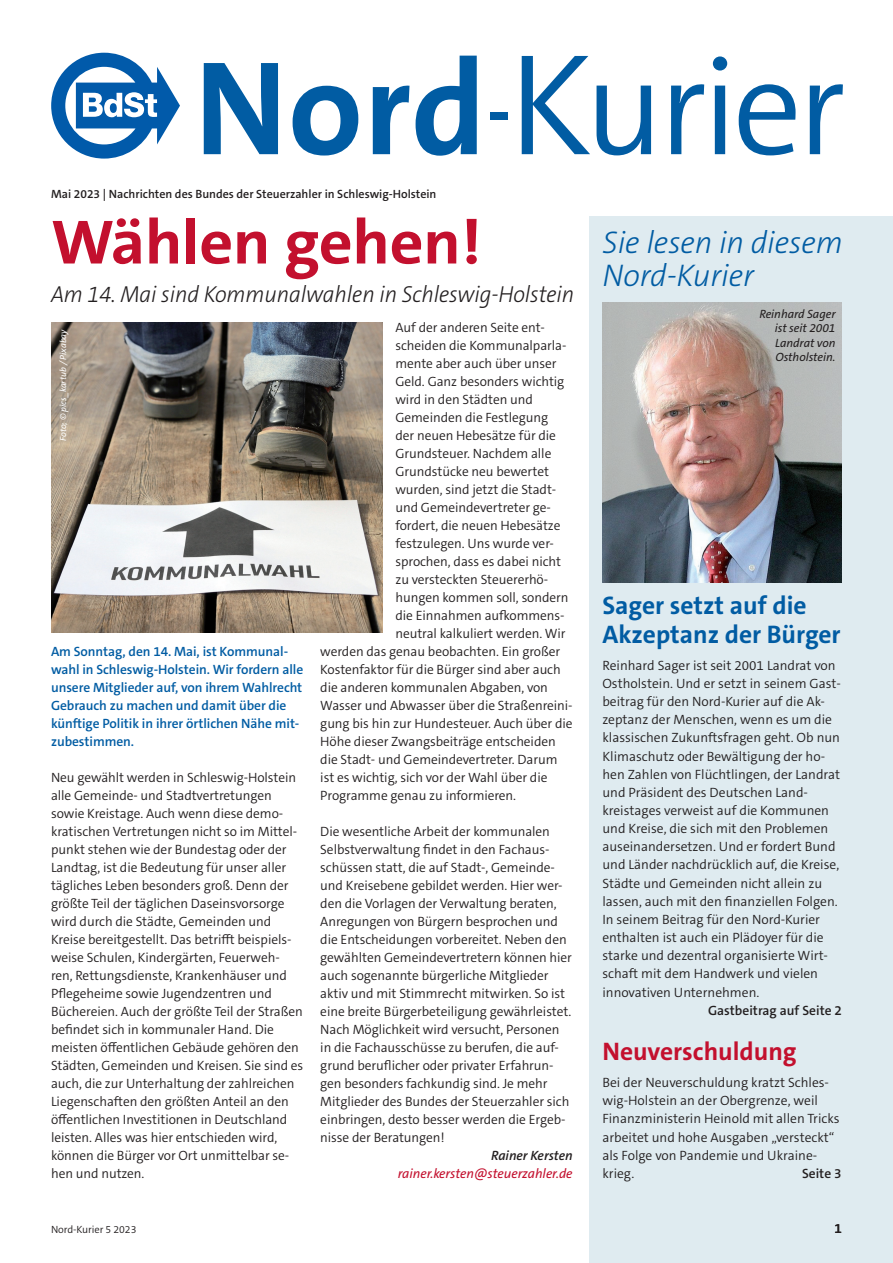
<style>
.page{position:relative;width:893px;height:1263px;background:#fff}
.page>*{position:absolute;margin:0;border:0;box-sizing:border-box;transform-origin:0 0}
.t1{font:300 138px "The Sans C5";letter-spacing:-.035em;color:#015ca3}
.t2{font:700 63px "The Sans C5";letter-spacing:-.005em;color:#c3102e;scale:1.05 1}
.t3{font:italic 300 31.5px/32.7px "The Sans C5";letter-spacing:-.005em;color:#015ca3}
.t4{font:700 25.5px/28.5px "The Sans C5";color:#015ca3}
.t5{font:700 25.5px "The Sans C5";color:#c3102e}
.t6{font:italic 300 23.25px "The Sans C5";letter-spacing:-.005em;color:#231f20;scale:.94 1}
.t7{font:300 13.5px/18px "The Sans C5";letter-spacing:-.005em;color:#231f20}
.t8{font:600 13.5px/18px "The Sans C5";letter-spacing:-.005em;color:#015ca3}
.t9{font:italic 13.5px "The Sans C5";letter-spacing:-.005em;color:#c3102e}
.t10{font:600 13.5px "The Sans C5";color:#231f20}
.t11{font:italic 600 13.5px "The Sans C5";letter-spacing:-.005em;color:#231f20}
.t12{font:600 12px "The Sans C5";color:#231f20}
.t13{font:italic 12px/14.2px "The Sans C5";letter-spacing:-.005em;color:#231f20;text-align:justify}
.t14{font:300 10.5px "The Sans C5";letter-spacing:-.005em;color:#231f20}
.t15{font:italic 9px "The Sans C5";letter-spacing:-.005em;color:#fff}
.s1{font-weight:700;font-size:135px}
.s2{font-size:145.5px}
</style>
<div class="page">
<svg style="left:51px;top:53px;width:129px;height:106px"></svg>
<div style="left:490px;top:112px;width:17px;height:7px;background:#015ca3"></div>
<img style="left:51px;top:322px;width:332px;height:310px">
<div style="left:590px;top:217px;width:303px;height:1046px;background:#dfebf0"></div>
<img style="left:602px;top:303px;width:240px;height:280px">
<h1 class="t1" style="left:194px;top:19px;width:653px"><span class="s1">Nord</span> <span class="s2">K</span>urier</h1>
<p class="t12" style="left:51px;top:186px;width:387px">Mai 2023 | Nachrichten des Bundes der Steuerzahler in Schleswig-Holstein</p>
<h2 class="t2" style="left:51px;top:202px;width:412px">Wählen gehen!</h2>
<h3 class="t6" style="left:51px;top:279px;width:558px">Am 14. Mai sind Kommunalwahlen in Schleswig-Holstein</h3>
<p class="t15" style="left:57px;top:441px;width:114px;rotate:-90deg">Foto; © pics_kartub / Pixabay</p>
<p class="t8" style="left:51px;top:642px;width:254px">Am Sonntag, den 14. Mai, ist Kommunal&shy;wahl in Schleswig-Holstein. Wir fordern alle unsere Mitglieder auf, von ihrem Wahlrecht Gebrauch zu machen und damit über die künftige Politik in ihrer örtlichen Nähe mit&shy;zubestimmen.</p>
<p class="t7" style="left:51px;top:768px;width:254px">Neu gewählt werden in Schleswig-Holstein alle Gemeinde- und Stadtvertretungen sowie Kreistage. Auch wenn diese demo&shy;kratischen Vertretungen nicht so im Mittel&shy;punkt stehen wie der Bundestag oder der Landtag, ist die Bedeutung für unser aller tägliches Leben besonders groß. Denn der größte Teil der täglichen Daseinsvorsorge wird durch die Städte, Gemeinden und Kreise bereitgestellt. Das betrifft beispiels&shy;weise Schulen, Kindergärten, Feuerweh&shy;ren, Rettungsdienste, Krankenhäuser und Pflegeheime sowie Jugendzentren und Büchereien. Auch der größte Teil der Straßen befindet sich in kommunaler Hand. Die meisten öffentlichen Gebäude gehören den Städten, Gemeinden und Kreisen. Sie sind es auch, die zur Unterhaltung der zahlreichen Liegenschaften den größten Anteil an den öffentlichen Investitionen in Deutschland leisten. Alles was hier entschieden wird, können die Bürger vor Ort unmittelbar se&shy;hen und nutzen.</p>
<p class="t7" style="left:395px;top:319px;width:151px">Auf der anderen Seite ent-</p>
<p class="t7" style="left:395px;top:337px;width:173px">scheiden die Kommunalparla-</p>
<p class="t7" style="left:395px;top:355px;width:163px">mente aber auch über unser</p>
<p class="t7" style="left:395px;top:373px;width:170px">Geld. Ganz besonders wichtig</p>
<p class="t7" style="left:395px;top:391px;width:139px">wird in den Städten und</p>
<p class="t7" style="left:395px;top:409px;width:154px">Gemeinden die Festlegung</p>
<p class="t7" style="left:395px;top:427px;width:162px">der neuen Hebesätze für die</p>
<p class="t7" style="left:395px;top:444px;width:157px">Grundsteuer. Nachdem alle</p>
<p class="t7" style="left:395px;top:462px;width:155px">Grundstücke neu bewertet</p>
<p class="t7" style="left:395px;top:480px;width:162px">wurden, sind jetzt die Stadt-</p>
<p class="t7" style="left:395px;top:498px;width:157px">und Gemeindevertreter ge-</p>
<p class="t7" style="left:395px;top:516px;width:166px">fordert, die neuen Hebesätze</p>
<p class="t7" style="left:395px;top:534px;width:160px">festzulegen. Uns wurde ver-</p>
<p class="t7" style="left:395px;top:552px;width:167px">sprochen, dass es dabei nicht</p>
<p class="t7" style="left:395px;top:570px;width:154px">zu versteckten Steuererhö-</p>
<p class="t7" style="left:395px;top:588px;width:175px">hungen kommen soll, sondern</p>
<p class="t7" style="left:395px;top:606px;width:171px">die Einnahmen aufkommens-</p>
<p class="t7" style="left:395px;top:624px;width:172px">neutral kalkuliert werden. Wir</p>
<p class="t7" style="left:320px;top:642px;width:241px">werden das genau beobachten. Ein großer</p>
<p class="t7" style="left:320px;top:660px;width:242px">Kostenfaktor für die Bürger sind aber auch</p>
<p class="t7" style="left:320px;top:678px;width:229px">die anderen kommunalen Abgaben, von</p>
<p class="t7" style="left:320px;top:696px;width:254px">Wasser und Abwasser über die Straßenreini-</p>
<p class="t7" style="left:320px;top:714px;width:254px">gung bis hin zur Hundesteuer. Auch über die</p>
<p class="t7" style="left:320px;top:732px;width:237px">Höhe dieser Zwangsbeiträge entscheiden</p>
<p class="t7" style="left:320px;top:750px;width:239px">die Stadt- und Gemeindevertreter. Darum</p>
<p class="t7" style="left:320px;top:768px;width:229px">ist es wichtig, sich vor der Wahl über die</p>
<p class="t7" style="left:320px;top:786px;width:197px">Programme genau zu informieren.</p>
<p class="t7" style="left:320px;top:822px;width:253px">Die wesentliche Arbeit der kommunalen Selbstverwaltung findet in den Fachaus&shy;schüssen statt, die auf Stadt-, Gemeinde&shy;und Kreisebene gebildet werden. Hier wer&shy;den die Vorlagen der Verwaltung beraten, Anregungen von Bürgern besprochen und die Entscheidungen vorbereitet. Neben den gewählten Gemeindevertretern können hier auch sogenannte bürgerliche Mitglieder aktiv und mit Stimmrecht mitwirken. So ist eine breite Bürgerbeteiligung gewährleistet.<br>Nach Möglichkeit wird versucht, Personen in die Fachausschüsse zu berufen, die auf&shy;grund beruflicher oder privater Erfahrun&shy;gen besonders fachkundig sind. Je mehr Mitglieder des Bundes der Steuerzahler sich einbringen, desto besser werden die Ergeb&shy;nisse der Beratungen!</p>
<p class="t11" style="left:491px;top:1147px;width:83px">Rainer Kersten</p>
<p class="t9" style="left:398px;top:1165px;width:176px">rainer.kersten@steuerzahler.de</p>
<p class="t14" style="left:51px;top:1222px;width:87px">Nord-Kurier 5 2023</p>
<h3 class="t3" style="left:602px;top:226px;width:242px">Sie lesen in diesem<br>Nord-Kurier</h3>
<p class="t13" style="left:775px;top:307px;width:62px;text-indent:-15px">Reinhard Sager ist seit 2001<br>Landrat von Ostholstein.</p>
<h3 class="t4" style="left:602px;top:591px;width:240px">Sager setzt auf die<br>Akzeptanz der Bürger</h3>
<p class="t7" style="left:602px;top:656px;width:240px">Reinhard Sager ist seit 2001 Landrat von Ostholstein. Und er setzt in seinem Gast&shy;beitrag für den Nord-Kurier auf die Ak&shy;zeptanz der Menschen, wenn es um die klassischen Zukunftsfragen geht. Ob nun Klimaschutz oder Bewältigung der ho&shy;hen Zahlen von Flüchtlingen, der Landrat und Präsident des Deutschen Land&shy;kreistages verweist auf die Kommunen und Kreise, die sich mit den Problemen auseinandersetzen. Und er fordert Bund und Länder nachdrücklich auf, die Kreise, Städte und Gemeinden nicht allein zu lassen, auch mit den finanziellen Folgen.<br>In seinem Beitrag für den Nord-Kurier enthalten ist auch ein Plädoyer für die starke und dezentral organisierte Wirt&shy;schaft mit dem Handwerk und vielen innovativen Unternehmen.</p>
<p class="t10" style="left:708px;top:1001px;width:135px">Gastbeitrag auf Seite 2</p>
<h3 class="t5" style="left:602px;top:1035px;width:196px">Neuverschuldung</h3>
<p class="t7" style="left:602px;top:1073px;width:239px">Bei der Neuverschuldung kratzt Schles&shy;wig-Holstein an der Obergrenze, weil Finanzministerin Heinold mit allen Tricks arbeitet und hohe Ausgaben „versteckt“ als Folge von Pandemie und Ukraine&shy;krieg.</p>
<p class="t10" style="left:802px;top:1165px;width:41px">Seite 3</p>
<p class="t10" style="left:834px;top:1220px;width:9px">1</p>
</div>
